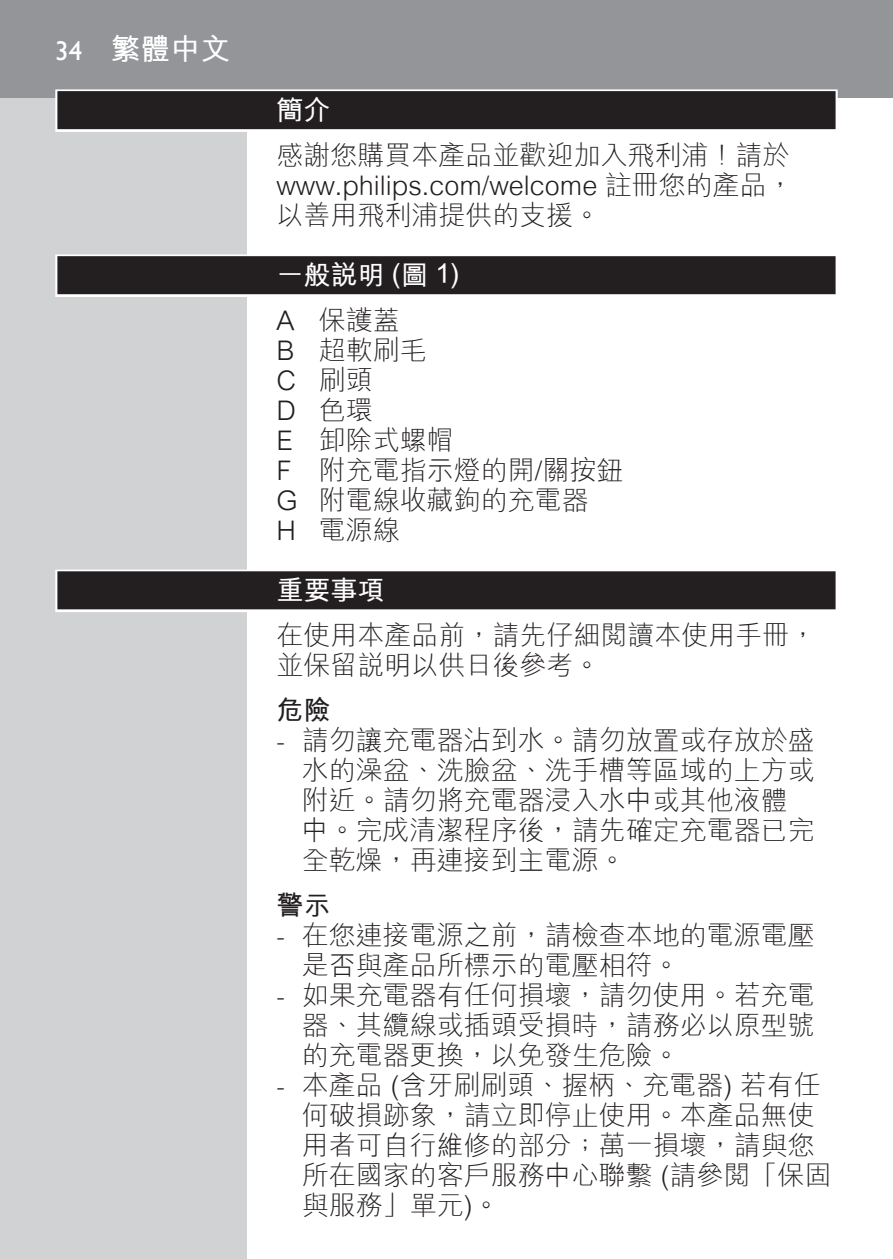
<style>
.page{position:relative;width:893px;height:1259px;background:#fff}
.page>*{position:absolute;margin:0;border:0;box-sizing:border-box;transform-origin:0 0}
.t1{font:700 30px "M Hei B5";color:#fff}
.t2{font:300 27px/30px "M Hei B5";color:#231f20}
.t3{font:700 27px "M Hei B5";color:#fff}
.t4{font:700 27px "M Hei B5";color:#231f20}
.t5{font:27px "Gill Sans Alt One WGL";color:#fff}
.s1{font-family:"Gill Sans Alt One WGL Light";font-weight:400}
</style>
<div class="page">
<hr style="left:892px;top:98px;width:1px;height:1161px;background:#d1d2d4">
<div style="left:0;top:98px;width:247px;height:1161px;background:#d1d2d4"></div>
<div style="left:0;top:0;width:893px;height:98px;background:#939598"></div>
<div style="left:55px;top:89px;width:783px;height:43px;background:linear-gradient(to right,#dcdbdc,#dcdbdc)"></div>
<div style="left:57px;top:91px;width:779px;height:38px;background:#231f20"></div>
<div style="left:55px;top:254px;width:783px;height:43px;background:linear-gradient(to right,#cecdce,#cecdce)"></div>
<div style="left:57px;top:256px;width:779px;height:38px;background:#231f20"></div>
<div style="left:55px;top:569px;width:783px;height:43px;background:linear-gradient(to right,#b3b1b2,#b3b1b2)"></div>
<div style="left:57px;top:571px;width:779px;height:38px;background:#231f20"></div>
<p class="t5" style="left:55px;top:32px;width:28px">34</p>
<p class="t1" style="left:111px;top:34px;width:122px">繁體中文</p>
<p class="t3" style="left:276px;top:96px;width:55px">簡介</p>
<p class="t2" style="left:276px;top:141px;width:519px">感謝您購買本產品並歡迎加入飛利浦！請於www.philips.com/welcome 註冊您的產品，以善用飛利浦提供的支援。</p>
<p class="t3" style="left:276px;top:261px;width:185px">一般說明 (圖 1)</p>
<p class="t2" style="left:276px;top:306px;width:349px">A 保護蓋<br>B 超軟刷毛<br>C 刷頭<br>D 色環<br>E 卸除式螺帽<br>F 附充電指示燈的開/關按鈕<br>G 附電線收藏鉤的充電器<br>H 電源線</p>
<p class="t3" style="left:276px;top:576px;width:110px">重要事項</p>
<p class="t2" style="left:276px;top:621px;width:542px">在使用本產品前，請先仔細閱讀本使用手冊，並保留說明以供日後參考。</p>
<p class="t4" style="left:276px;top:696px;width:55px">危險</p>
<p class="t2" style="left:302px;top:726px;width:514px;text-indent:-26px"><span class="s1">-</span> 請勿讓充電器沾到水。請勿放置或存放於盛水的澡盆、洗臉盆、洗手槽等區域的上方或附近。請勿將充電器浸入水中或其他液體中。完成清潔程序後，請先確定充電器已完全乾燥，再連接到主電源。</p>
<p class="t4" style="left:276px;top:891px;width:55px">警示</p>
<p class="t2" style="left:302px;top:921px;width:514px;text-indent:-26px"><span class="s1">-</span> 在您連接電源之前，請檢查本地的電源電壓是否與產品所標示的電壓相符。</p>
<p class="t2" style="left:302px;top:981px;width:514px;text-align:justify;text-indent:-26px"><span class="s1">-</span> 如果充電器有任何損壞，請勿使用。若充電器、其纜線或插頭受損時，請務必以原型號的充電器更換，以免發生危險。</p>
<p class="t2" style="left:302px;top:1071px;width:531px;text-indent:-26px"><span class="s1">-</span> 本產品 (含牙刷刷頭、握柄、充電器) 若有任何破損跡象，請立即停止使用。本產品無使用者可自行維修的部分；萬一損壞，請與您所在國家的客戶服務中心聯繫 (請參閱「保固與服務」單元)。</p>
</div>
